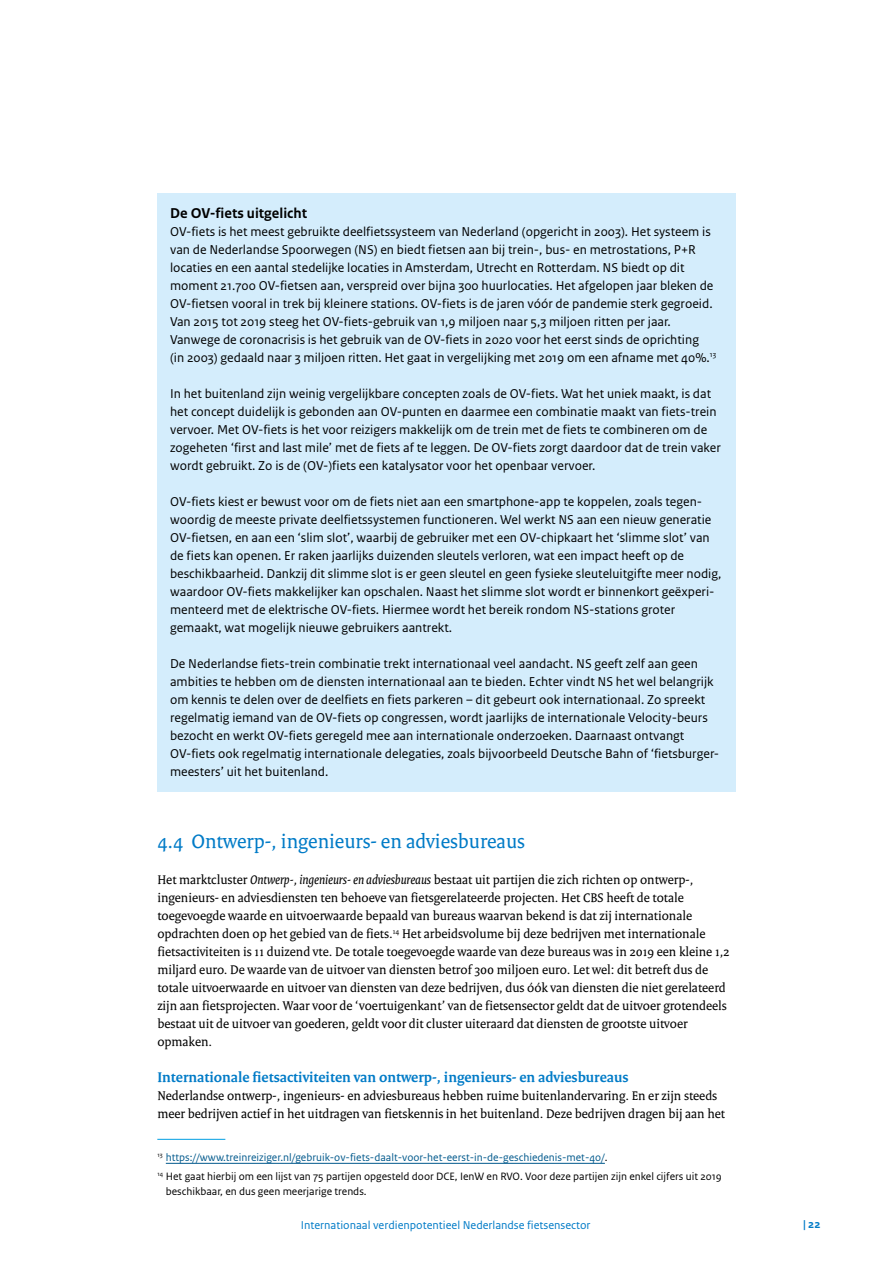
<style>
.page{position:relative;width:893px;height:1263px;background:#fff}
.page>*{position:absolute;margin:0;border:0;box-sizing:border-box;transform-origin:0 0}
.t1{font:21px "Rijksoverheid Serif";color:#007bc7}
.t2{font:700 15px "Rijksoverheid Serif";color:#007bc7}
.t3{font:700 15px "Rijksoverheid Sans Text";color:#000}
.t4{font:13.5px/18px "Rijksoverheid Sans Text";color:#000}
.t5{font:13.5px/18px "Rijksoverheid Serif";color:#000}
.t6{font:12px "Rijksoverheid Sans Text";color:#007bc7}
.t7{font:700 12px "Rijksoverheid Sans Text";color:#007bc7}
.t8{font:11.25px/19.2px "Rijksoverheid Sans Text";color:#000}
.s1{font-style:italic}
.s2{color:#00598c}
</style>
<div class="page">
<div style="left:157px;top:193px;width:579px;height:598px;background:#d4edfc"></div>
<hr style="left:157px;top:1139px;width:68px;height:1px;background:#009fe3">
<hr style="left:166px;top:1163px;width:439px;height:1px;background:#00598c">
<p class="t3" style="left:170px;top:204px;width:139px">De OV-fiets uitgelicht</p>
<p class="t4" style="left:170px;top:223px;width:548px">OV-fiets is het meest gebruikte deelfietssysteem van Nederland (opgericht in 2003). Het systeem is van de Nederlandse Spoorwegen (NS) en biedt fietsen aan bij trein-, bus- en metrostations, P+R locaties en een aantal stedelijke locaties in Amsterdam, Utrecht en Rotterdam. NS biedt op dit moment 21.700 OV-fietsen aan, verspreid over bijna 300 huurlocaties. Het afgelopen jaar bleken de OV-fietsen vooral in trek bij kleinere stations. OV-fiets is de jaren vóór de pandemie sterk gegroeid.<br>Van 2015 tot 2019 steeg het OV-fiets-gebruik van 1,9 miljoen naar 5,3 miljoen ritten per jaar.<br>Vanwege de coronacrisis is het gebruik van de OV-fiets in 2020 voor het eerst sinds de oprichting (in 2003) gedaald naar 3 miljoen ritten. Het gaat in vergelijking met 2019 om een afname met 40%.<sup>13</sup></p>
<p class="t4" style="left:170px;top:385px;width:552px">In het buitenland zijn weinig vergelijkbare concepten zoals de OV-fiets. Wat het uniek maakt, is dat het concept duidelijk is gebonden aan OV-punten en daarmee een combinatie maakt van fiets-trein vervoer. Met OV-fiets is het voor reizigers makkelijk om de trein met de fiets te combineren om de zogeheten ‘first and last mile’ met de fiets af te leggen. De OV-fiets zorgt daardoor dat de trein vaker wordt gebruikt. Zo is de (OV-)fiets een katalysator voor het openbaar vervoer.</p>
<p class="t4" style="left:170px;top:493px;width:553px">OV-fiets kiest er bewust voor om de fiets niet aan een smartphone-app te koppelen, zoals tegen&shy;woordig de meeste private deelfietssystemen functioneren. Wel werkt NS aan een nieuw generatie OV-fietsen, en aan een ‘slim slot’, waarbij de gebruiker met een OV-chipkaart het ‘slimme slot’ van de fiets kan openen. Er raken jaarlijks duizenden sleutels verloren, wat een impact heeft op de beschikbaarheid. Dankzij dit slimme slot is er geen sleutel en geen fysieke sleuteluitgifte meer nodig, waardoor OV-fiets makkelijker kan opschalen. Naast het slimme slot wordt er binnenkort geëxperi&shy;menteerd met de elektrische OV-fiets. Hiermee wordt het bereik rondom NS-stations groter gemaakt, wat mogelijk nieuwe gebruikers aantrekt.</p>
<p class="t4" style="left:170px;top:655px;width:551px">De Nederlandse fiets-trein combinatie trekt internationaal veel aandacht. NS geeft zelf aan geen ambities te hebben om de diensten internationaal aan te bieden. Echter vindt NS het wel belangrijk om kennis te delen over de deelfiets en fiets parkeren – dit gebeurt ook internationaal. Zo spreekt regelmatig iemand van de OV-fiets op congressen, wordt jaarlijks de internationale Velocity-beurs bezocht en werkt OV-fiets geregeld mee aan internationale onderzoeken. Daarnaast ontvangt OV-fiets ook regelmatig internationale delegaties, zoals bijvoorbeeld Deutsche Bahn of ‘fietsburger&shy;meesters’ uit het buitenland.</p>
<h1 class="t1" style="left:157px;top:829px;width:369px">4.4 Ontwerp-, ingenieurs- en adviesbureaus</h1>
<p class="t5" style="left:157px;top:870px;width:574px">Het marktcluster <span class="s1">Ontwerp-, ingenieurs- en adviesbureaus</span> bestaat uit partijen die zich richten op ontwerp-, ingenieurs- en adviesdiensten ten behoeve van fietsgerelateerde projecten. Het CBS heeft de totale toegevoegde waarde en uitvoerwaarde bepaald van bureaus waarvan bekend is dat zij internationale opdrachten doen op het gebied van de fiets.<sup>14</sup> Het arbeidsvolume bij deze bedrijven met internationale fietsactiviteiten is 11 duizend vte. De totale toegevoegde waarde van deze bureaus was in 2019 een kleine 1,2 miljard euro. De waarde van de uitvoer van diensten betrof 300 miljoen euro. Let wel: dit betreft dus de totale uitvoerwaarde en uitvoer van diensten van deze bedrijven, dus óók van diensten die niet gerelateerd zijn aan fietsprojecten. Waar voor de ‘voertuigenkant’ van de fietsensector geldt dat de uitvoer grotendeels bestaat uit de uitvoer van goederen, geldt voor dit cluster uiteraard dat diensten de grootste uitvoer opmaken.</p>
<p class="t2" style="left:157px;top:1068px;width:473px">Internationale fietsactiviteiten van ontwerp-, ingenieurs- en adviesbureaus</p>
<p class="t5" style="left:157px;top:1086px;width:569px">Nederlandse ontwerp-, ingenieurs- en adviesbureaus hebben ruime buitenlandervaring. En er zijn steeds meer bedrijven actief in het uitdragen van fietskennis in het buitenland. Deze bedrijven dragen bij aan het</p>
<p class="t8" style="left:157px;top:1147px;width:566px"><sup>13</sup> <span class="s2">https://www.treinreiziger.nl/gebruik-ov-fiets-daalt-voor-het-eerst-in-de-geschiedenis-met-40/</span>.<br><sup>14</sup> Het gaat hierbij om een lijst van 75 partijen opgesteld door DCE, IenW en RVO. Voor deze partijen zijn enkel cijfers uit 2019</p>
<p class="t8" style="left:166px;top:1182px;width:202px">beschikbaar, en dus geen meerjarige trends.</p>
<p class="t6" style="left:301px;top:1218px;width:291px">Internationaal verdienpotentieel Nederlandse fietsensector</p>
<p class="t7" style="left:803px;top:1217px;width:19px">| 22</p>
</div>
